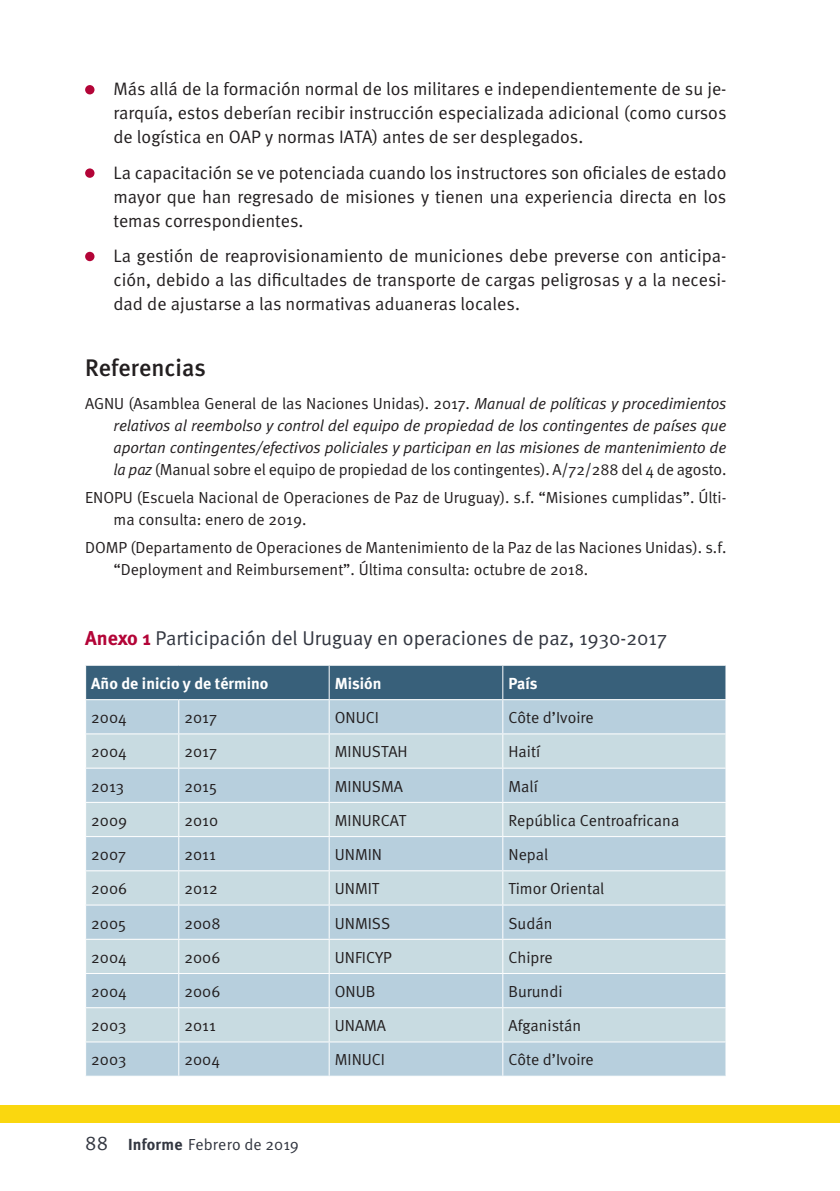
<style>
.page{position:relative;width:840px;height:1191px;background:#fff}
.page>*{position:absolute;margin:0;border:0;box-sizing:border-box;transform-origin:0 0}
.t1{font:500 24px "Meta";color:#231f20}
.t2{font:20px "Meta Normal";color:#323640}
.t3{font:18px/24px "Meta Normal";color:#231f20;text-align:justify}
.t4{font:16px/22px "Meta Normal";color:#231f20}
.t5{font:italic 16px/22px "Meta Normal";letter-spacing:-.01em;color:#231f20;text-align:justify}
.t6{font:700 16px "Meta";color:#fff}
.t7{font:16px "Meta Normal";letter-spacing:.015em;color:#323640}
.s1{font-style:normal}
.s2{font-family:"Meta";font-weight:700;color:#b30437}
.s3{font-size:20px}
.s4{font-family:"Meta";font-weight:700}
</style>
<div class="page">
<div style="left:0;top:1106px;width:839px;height:17px;background:#fad70f"></div>
<div style="left:85px;top:85px;width:9px;height:9px;background:#b30437;border-radius:50%"></div>
<div style="left:85px;top:168px;width:9px;height:10px;background:#b30437;border-radius:50%"></div>
<div style="left:85px;top:252px;width:9px;height:9px;background:#b30437;border-radius:50%"></div>
<div style="left:86px;top:665px;width:639px;height:34px;background:#38607a"></div>
<div style="left:86px;top:700px;width:639px;height:375px;background:#b7cfdd"></div>
<svg style="left:86px;top:734px;width:639px;height:307px;fill:#c8dbe1"></svg>
<hr style="left:328px;top:665px;width:1px;height:34px;background:#fff">
<hr style="left:502px;top:665px;width:1px;height:34px;background:#fff">
<hr style="left:178px;top:700px;width:1px;height:33px;background:#fff">
<hr style="left:328px;top:700px;width:1px;height:33px;background:#fff">
<hr style="left:502px;top:700px;width:1px;height:33px;background:#fff">
<hr style="left:85px;top:733px;width:94px;height:1px;background:#fff">
<hr style="left:179px;top:733px;width:150px;height:1px;background:#fff">
<hr style="left:178px;top:734px;width:1px;height:33px;background:#fff">
<hr style="left:329px;top:733px;width:173px;height:1px;background:#fff">
<hr style="left:328px;top:734px;width:1px;height:33px;background:#fff">
<hr style="left:502px;top:733px;width:224px;height:1px;background:#fff">
<hr style="left:502px;top:734px;width:1px;height:33px;background:#fff">
<hr style="left:85px;top:767px;width:94px;height:1px;background:#fff">
<hr style="left:179px;top:767px;width:150px;height:1px;background:#fff">
<hr style="left:178px;top:768px;width:1px;height:34px;background:#fff">
<hr style="left:329px;top:767px;width:173px;height:1px;background:#fff">
<hr style="left:328px;top:768px;width:1px;height:34px;background:#fff">
<hr style="left:502px;top:767px;width:224px;height:1px;background:#fff">
<hr style="left:502px;top:768px;width:1px;height:34px;background:#fff">
<hr style="left:85px;top:802px;width:94px;height:1px;background:#fff">
<hr style="left:179px;top:802px;width:150px;height:1px;background:#fff">
<hr style="left:178px;top:803px;width:1px;height:33px;background:#fff">
<hr style="left:329px;top:802px;width:173px;height:1px;background:#fff">
<hr style="left:328px;top:803px;width:1px;height:33px;background:#fff">
<hr style="left:502px;top:802px;width:224px;height:1px;background:#fff">
<hr style="left:502px;top:803px;width:1px;height:33px;background:#fff">
<hr style="left:85px;top:836px;width:94px;height:1px;background:#fff">
<hr style="left:179px;top:836px;width:150px;height:1px;background:#fff">
<hr style="left:178px;top:837px;width:1px;height:33px;background:#fff">
<hr style="left:329px;top:836px;width:173px;height:1px;background:#fff">
<hr style="left:328px;top:837px;width:1px;height:33px;background:#fff">
<hr style="left:502px;top:836px;width:224px;height:1px;background:#fff">
<hr style="left:502px;top:837px;width:1px;height:33px;background:#fff">
<hr style="left:85px;top:870px;width:94px;height:1px;background:#fff">
<hr style="left:179px;top:870px;width:150px;height:1px;background:#fff">
<hr style="left:178px;top:871px;width:1px;height:33px;background:#fff">
<hr style="left:329px;top:870px;width:173px;height:1px;background:#fff">
<hr style="left:328px;top:871px;width:1px;height:33px;background:#fff">
<hr style="left:502px;top:870px;width:224px;height:1px;background:#fff">
<hr style="left:502px;top:871px;width:1px;height:33px;background:#fff">
<hr style="left:85px;top:904px;width:94px;height:1px;background:#fff">
<hr style="left:179px;top:904px;width:150px;height:1px;background:#fff">
<hr style="left:178px;top:905px;width:1px;height:33px;background:#fff">
<hr style="left:329px;top:904px;width:173px;height:1px;background:#fff">
<hr style="left:328px;top:905px;width:1px;height:33px;background:#fff">
<hr style="left:502px;top:904px;width:224px;height:1px;background:#fff">
<hr style="left:502px;top:905px;width:1px;height:33px;background:#fff">
<hr style="left:85px;top:938px;width:94px;height:1px;background:#fff">
<hr style="left:179px;top:938px;width:150px;height:1px;background:#fff">
<hr style="left:178px;top:939px;width:1px;height:34px;background:#fff">
<hr style="left:329px;top:938px;width:173px;height:1px;background:#fff">
<hr style="left:328px;top:939px;width:1px;height:34px;background:#fff">
<hr style="left:502px;top:938px;width:224px;height:1px;background:#fff">
<hr style="left:502px;top:939px;width:1px;height:34px;background:#fff">
<hr style="left:85px;top:973px;width:94px;height:1px;background:#fff">
<hr style="left:179px;top:973px;width:150px;height:1px;background:#fff">
<hr style="left:178px;top:974px;width:1px;height:33px;background:#fff">
<hr style="left:329px;top:973px;width:173px;height:1px;background:#fff">
<hr style="left:328px;top:974px;width:1px;height:33px;background:#fff">
<hr style="left:502px;top:973px;width:224px;height:1px;background:#fff">
<hr style="left:502px;top:974px;width:1px;height:33px;background:#fff">
<hr style="left:85px;top:1007px;width:94px;height:1px;background:#fff">
<hr style="left:179px;top:1007px;width:150px;height:1px;background:#fff">
<hr style="left:178px;top:1008px;width:1px;height:33px;background:#fff">
<hr style="left:329px;top:1007px;width:173px;height:1px;background:#fff">
<hr style="left:328px;top:1008px;width:1px;height:33px;background:#fff">
<hr style="left:502px;top:1007px;width:224px;height:1px;background:#fff">
<hr style="left:502px;top:1008px;width:1px;height:33px;background:#fff">
<hr style="left:85px;top:1041px;width:94px;height:1px;background:#fff">
<hr style="left:179px;top:1041px;width:150px;height:1px;background:#fff">
<hr style="left:178px;top:1042px;width:1px;height:33px;background:#fff">
<hr style="left:329px;top:1041px;width:173px;height:1px;background:#fff">
<hr style="left:328px;top:1042px;width:1px;height:33px;background:#fff">
<hr style="left:502px;top:1041px;width:224px;height:1px;background:#fff">
<hr style="left:502px;top:1042px;width:1px;height:33px;background:#fff">
<p class="t3" style="left:113px;top:77px;width:614px">Más allá de la formación normal de los militares e independientemente de su je&shy;rarquía, estos deberían recibir instrucción especializada adicional (como cursos de logística en OAP y normas IATA) antes de ser desplegados.</p>
<p class="t3" style="left:113px;top:160px;width:614px">La capacitación se ve potenciada cuando los instructores son oficiales de estado mayor que han regresado de misiones y tienen una experiencia directa en los temas correspondientes.</p>
<p class="t3" style="left:113px;top:243px;width:614px">La gestión de reaprovisionamiento de municiones debe preverse con anticipa&shy;ción, debido a las dificultades de transporte de cargas peligrosas y a la necesi&shy;dad de ajustarse a las normativas aduaneras locales.</p>
<h1 class="t1" style="left:85px;top:354px;width:122px">Referencias</h1>
<p class="t5" style="left:113px;top:392px;width:614px;text-indent:-28px"><span class="s1">AGNU (Asamblea General de las Naciones Unidas). 2017.</span> Manual de políticas y procedimientos relativos al reembolso y control del equipo de propiedad de los contingentes de países que aportan contingentes/efectivos policiales y participan en las misiones de mantenimiento de la paz <span class="s1">(Manual sobre el equipo de propiedad de los contingentes). A/72/288 del 4 de agosto.</span></p>
<p class="t4" style="left:113px;top:486px;width:614px;text-indent:-28px">ENOPU (Escuela Nacional de Operaciones de Paz de Uruguay). s.f. “Misiones cumplidas”. Últi&shy;ma consulta: enero de 2019.</p>
<p class="t4" style="left:113px;top:536px;width:614px;text-indent:-28px">DOMP (Departamento de Operaciones de Mantenimiento de la Paz de las Naciones Unidas). s.f. “Deployment and Reimbursement”. Última consulta: octubre de 2018.</p>
<p class="t2" style="left:85px;top:627px;width:583px"><span class="s2">Anexo 1</span> Participación del Uruguay en operaciones de paz, 1930-2017</p>
<p class="t6" style="left:91px;top:673px;width:178px">Año de inicio y de término</p>
<p class="t6" style="left:334px;top:673px;width:48px">Misión</p>
<p class="t6" style="left:508px;top:673px;width:31px">País</p>
<p class="t4" style="left:91px;top:706px;width:37px">2004</p>
<p class="t4" style="left:184px;top:706px;width:34px">2017</p>
<p class="t4" style="left:334px;top:706px;width:46px">ONUCI</p>
<p class="t4" style="left:508px;top:706px;width:87px">Côte d’Ivoire</p>
<p class="t4" style="left:91px;top:740px;width:37px">2004</p>
<p class="t4" style="left:184px;top:740px;width:34px">2017</p>
<p class="t4" style="left:334px;top:740px;width:74px">MINUSTAH</p>
<p class="t4" style="left:508px;top:740px;width:33px">Haití</p>
<p class="t4" style="left:91px;top:775px;width:34px">2013</p>
<p class="t4" style="left:184px;top:775px;width:34px">2015</p>
<p class="t4" style="left:334px;top:775px;width:70px">MINUSMA</p>
<p class="t4" style="left:508px;top:775px;width:31px">Malí</p>
<p class="t4" style="left:91px;top:809px;width:37px">2009</p>
<p class="t4" style="left:184px;top:809px;width:35px">2010</p>
<p class="t4" style="left:334px;top:809px;width:73px">MINURCAT</p>
<p class="t4" style="left:508px;top:809px;width:172px">República Centroafricana</p>
<p class="t4" style="left:91px;top:843px;width:36px">2007</p>
<p class="t4" style="left:184px;top:843px;width:33px">2011</p>
<p class="t4" style="left:334px;top:843px;width:49px">UNMIN</p>
<p class="t4" style="left:508px;top:843px;width:41px">Nepal</p>
<p class="t4" style="left:91px;top:877px;width:37px">2006</p>
<p class="t4" style="left:184px;top:877px;width:35px">2012</p>
<p class="t4" style="left:334px;top:877px;width:46px">UNMIT</p>
<p class="t4" style="left:508px;top:877px;width:97px">Timor Oriental</p>
<p class="t4" style="left:91px;top:911px;width:36px">2005</p>
<p class="t4" style="left:184px;top:911px;width:37px">2008</p>
<p class="t4" style="left:334px;top:911px;width:57px">UNMISS</p>
<p class="t4" style="left:508px;top:911px;width:45px">Sudán</p>
<p class="t4" style="left:91px;top:946px;width:37px">2004</p>
<p class="t4" style="left:184px;top:946px;width:37px">2006</p>
<p class="t4" style="left:334px;top:946px;width:58px">UNFICYP</p>
<p class="t4" style="left:508px;top:946px;width:46px">Chipre</p>
<p class="t4" style="left:91px;top:980px;width:37px">2004</p>
<p class="t4" style="left:184px;top:980px;width:37px">2006</p>
<p class="t4" style="left:334px;top:980px;width:42px">ONUB</p>
<p class="t4" style="left:508px;top:980px;width:55px">Burundi</p>
<p class="t4" style="left:91px;top:1014px;width:37px">2003</p>
<p class="t4" style="left:184px;top:1014px;width:33px">2011</p>
<p class="t4" style="left:334px;top:1014px;width:53px">UNAMA</p>
<p class="t4" style="left:508px;top:1014px;width:74px">Afganistán</p>
<p class="t4" style="left:91px;top:1048px;width:37px">2003</p>
<p class="t4" style="left:184px;top:1048px;width:37px">2004</p>
<p class="t4" style="left:334px;top:1048px;width:52px">MINUCI</p>
<p class="t4" style="left:508px;top:1048px;width:87px">Côte d’Ivoire</p>
<p class="t7" style="left:85px;top:1135px;width:215px"><span class="s3">88</span> <span class="s4">Informe</span> Febrero de 2019</p>
</div>
